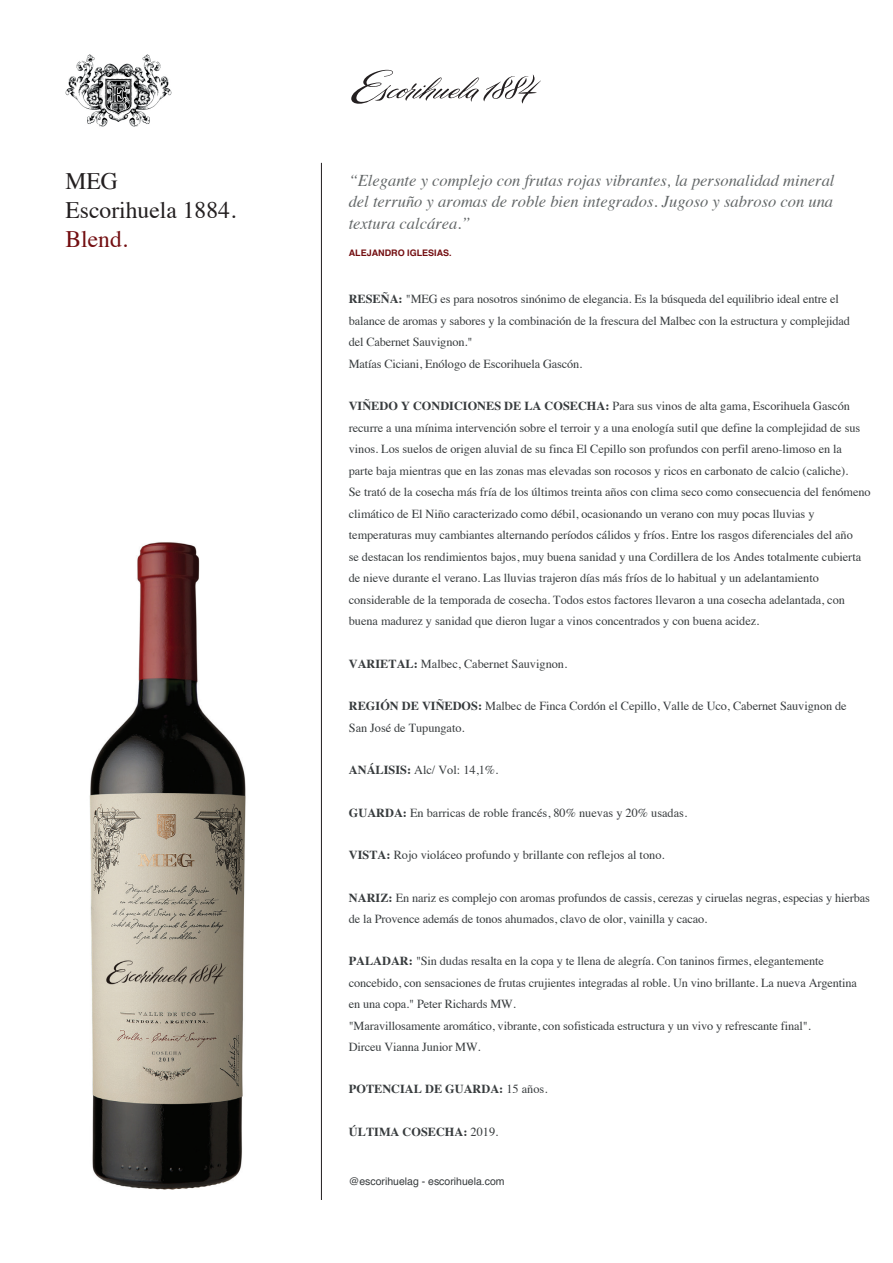
<style>
.page{position:relative;width:893px;height:1263px;background:#fff}
.page>*{position:absolute;margin:0;border:0;box-sizing:border-box;transform-origin:0 0}
.t1{font:23.55px/28.7px "Times";color:#231f20}
.t2{font:23.55px "Times";color:#730e11}
.t3{font:italic 16.5px/21.5px "Times";color:#636768;text-align:justify}
.t4{font:12.3px/21.5px "Times";letter-spacing:-.005em;color:#373b3d}
.t5{font:700 12.3px "Times";color:#373b3d}
.t6{font:10.5px "Helvetica";color:#373b3d}
.t7{font:700 9px "Helvetica";color:#730e11}
.s1{font-weight:700}
.s2{font-weight:400}
</style>
<div class="page">
<img style="left:89px;top:542px;width:157px;height:648px">
<img style="left:66px;top:54px;width:106px;height:73px">
<hr style="left:321px;top:163px;width:1px;height:1036px;background:#231f20">
<svg style="left:351px;top:70px;width:190px;height:34px"></svg>
<h1 class="t1" style="left:66px;top:165px;width:172px">MEG<br>Escorihuela 1884.</h1>
<h1 class="t2" style="left:66px;top:217px;width:64px">Blend.</h1>
<h2 class="t3" style="left:349px;top:168px;width:487px">“Elegante y complejo con frutas rojas vibrantes, la personalidad mineral del terruño y aromas de roble bien integrados. Jugoso y sabroso con una textura calcárea.”</h2>
<p class="t7" style="left:349px;top:245px;width:105px">ALEJANDRO IGLESIAS.</p>
<p class="t4" style="left:349px;top:288px;width:503px"><span class="s1">RESEÑA:</span> "MEG es para nosotros sinónimo de elegancia. Es la búsqueda del equilibrio ideal entre el balance de aromas y sabores y la combinación de la frescura del Malbec con la estructura y complejidad del Cabernet Sauvignon."<br>Matías Ciciani, Enólogo de Escorihuela Gascón.</p>
<p class="t4" style="left:349px;top:394px;width:523px"><span class="s1">VIÑEDO Y CONDICIONES DE LA COSECHA:</span> Para sus vinos de alta gama, Escorihuela Gascón recurre a una mínima intervención sobre el terroir y a una enología sutil que define la complejidad de sus vinos. Los suelos de origen aluvial de su finca El Cepillo son profundos con perfil areno-limoso en la<br>parte baja mientras que en las zonas mas elevadas son rocosos y ricos en carbonato de calcio (caliche).<br>Se trató de la cosecha más fría de los últimos treinta años con clima seco como consecuencia del fenómeno climático de El Niño caracterizado como débil, ocasionando un verano con muy pocas lluvias y temperaturas muy cambiantes alternando períodos cálidos y fríos. Entre los rasgos diferenciales del año<br>se destacan los rendimientos bajos, muy buena sanidad y una Cordillera de los Andes totalmente cubierta de nieve durante el verano. Las lluvias trajeron días más fríos de lo habitual y un adelantamiento considerable de la temporada de cosecha. Todos estos factores llevaron a una cosecha adelantada, con buena madurez y sanidad que dieron lugar a vinos concentrados y con buena acidez.</p>
<p class="t4" style="left:349px;top:652px;width:220px"><span class="s1">VARIETAL:</span> Malbec, Cabernet Sauvignon.</p>
<p class="t4" style="left:349px;top:694px;width:499px"><span class="s1">REGIÓN DE VIÑEDOS:</span> Malbec de Finca Cordón el Cepillo, Valle de Uco, Cabernet Sauvignon de<br>San José de Tupungato.</p>
<p class="t4" style="left:349px;top:758px;width:151px"><span class="s1">ANÁLISIS:</span> Alc/ Vol: 14,1%.</p>
<p class="t4" style="left:349px;top:801px;width:340px"><span class="s1">GUARDA:</span> En barricas de roble francés, 80% nuevas y 20% usadas.</p>
<p class="t4" style="left:349px;top:843px;width:317px"><span class="s1">VISTA:</span> Rojo violáceo profundo y brillante con reflejos al tono.</p>
<p class="t4" style="left:349px;top:886px;width:522px"><span class="s1">NARIZ:</span> En nariz es complejo con aromas profundos de cassis, cerezas y ciruelas negras, especias y hierbas de la Provence además de tonos ahumados, clavo de olor, vainilla y cacao.</p>
<p class="t4" style="left:349px;top:949px;width:510px"><span class="s1">PALADAR:</span> "Sin dudas resalta en la copa y te llena de alegría. Con taninos firmes, elegantemente concebido, con sensaciones de frutas crujientes integradas al roble. Un vino brillante. La nueva Argentina en una copa." Peter Richards MW.<br>"Maravillosamente aromático, vibrante, con sofisticada estructura y un vivo y refrescante final".<br>Dirceu Vianna Junior MW.</p>
<p class="t5" style="left:349px;top:1077px;width:200px">POTENCIAL DE GUARDA: <span class="s2">15 años.</span></p>
<p class="t5" style="left:349px;top:1120px;width:151px">ÚLTIMA COSECHA: <span class="s2">2019.</span></p>
<p class="t6" style="left:349px;top:1173px;width:157px">@escorihuelag - escorihuela.com</p>
</div>
